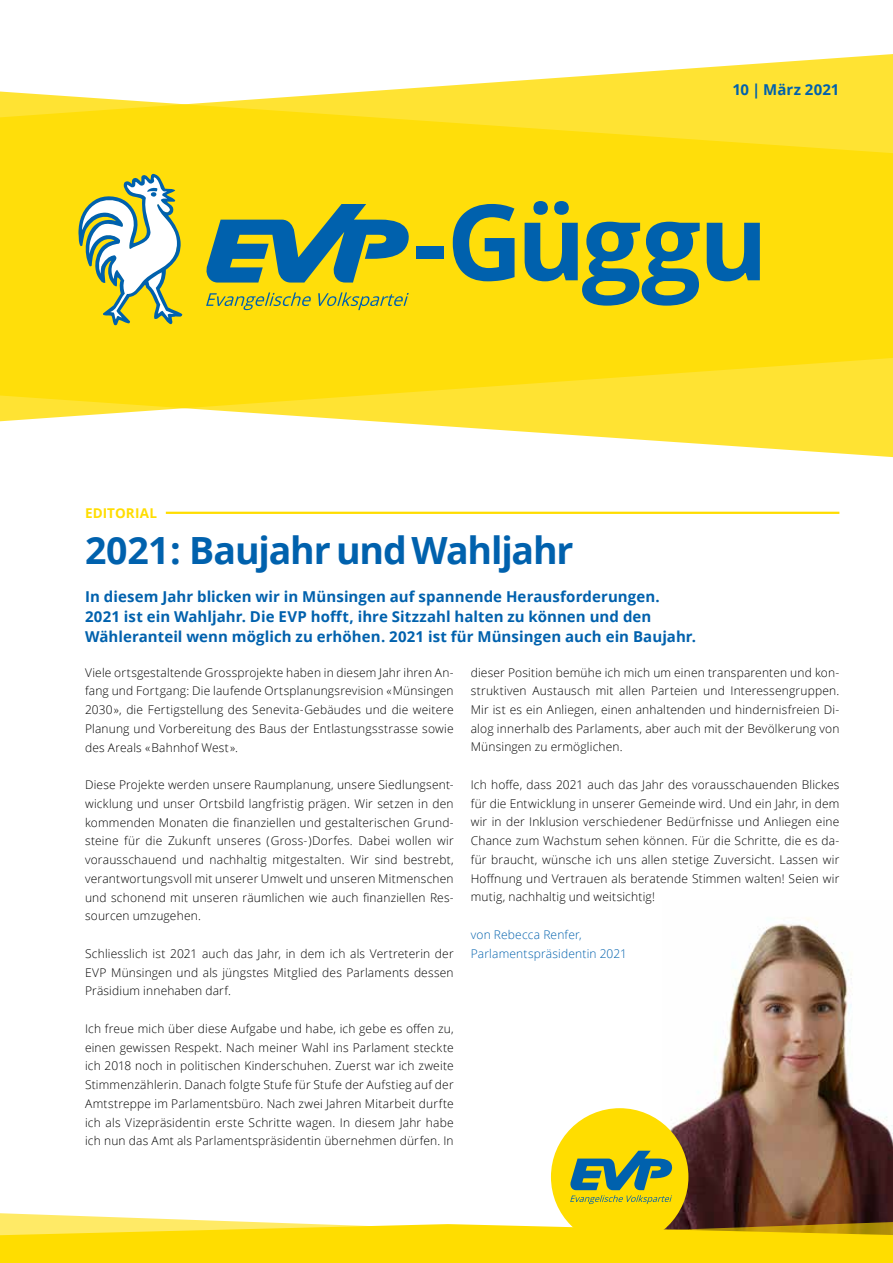
<style>
.page{position:relative;width:893px;height:1263px;background:#fff}
.page>*{position:absolute;margin:0;border:0;box-sizing:border-box;transform-origin:0 0}
.t1{font:700 37.5px "Open Sans";letter-spacing:-.03em;color:#0061ad}
.t2{font:700 15px/20.2px "Open Sans";letter-spacing:.005em;color:#0061ad}
.t3{font:700 13.5px "Open Sans";letter-spacing:.01em;color:#fd0}
.t4{font:300 12px/18.8px "Open Sans";letter-spacing:.015em;color:#000;text-align:justify}
.t5{font:300 12px/18.8px "Open Sans";letter-spacing:.015em;color:#0061ad}
</style>
<div class="page">
<img style="left:663px;top:918px;width:230px;height:272px">
<svg style="left:552px;top:1190px;width:341px;height:23px;background:#5f3829"></svg>
<svg style="left:0;top:1213px;width:893px;height:50px;background:#f1d329"></svg>
<div style="left:551px;top:1108px;width:137px;height:138px;background:#fd0;border-radius:50%"></div>
<svg style="left:570px;top:1151px;width:103px;height:53px"></svg>
<hr style="left:166px;top:512px;width:673px;height:2px;background:#fd0">
<svg style="left:385px;top:422px;width:508px;height:36px"></svg>
<svg style="left:0;top:54px;width:893px;height:368px;background:#fee22e"></svg>
<svg style="left:78px;top:174px;width:104px;height:153px"></svg>
<svg style="left:205px;top:204px;width:205px;height:79px;background:#799c5f"></svg>
<svg style="left:206px;top:292px;width:105px;height:18px;background:#cbc42a"></svg>
<svg style="left:318px;top:292px;width:91px;height:18px;background:#cbc42a"></svg>
<div style="left:416px;top:246px;width:27px;height:12px;background:#0061ad"></div>
<svg style="left:453px;top:204px;width:62px;height:77px;background:#6b9568"></svg>
<svg style="left:525px;top:201px;width:175px;height:105px;background:#8ea651"></svg>
<svg style="left:707px;top:223px;width:53px;height:58px;background:#588c74"></svg>
<p class="t2" style="left:733px;top:79px;width:108px">10 | März 2021</p>
<p class="t3" style="left:85px;top:504px;width:73px">EDITORIAL</p>
<h1 class="t1" style="left:85px;top:524px;width:490px">2021 : Baujahr und Wahljahr</h1>
<p class="t2" style="left:85px;top:586px;width:613px">In diesem Jahr blicken wir in Münsingen auf spannende Herausforderungen.<br>2021 ist ein Wahljahr. Die EVP hofft, ihre Sitzzahl halten zu können und den<br>Wähleranteil wenn möglich zu erhöhen. 2021 ist für Münsingen auch ein Baujahr.</p>
<p class="t4" style="left:85px;top:662px;width:370px">Viele ortsgestaltende Grossprojekte haben in diesem Jahr ihren An&shy;fang und Fortgang: Die laufende Ortsplanungsrevision « Münsingen 2030 », die Fertigstellung des Senevita-Gebäudes und die weitere Planung und Vorbereitung des Baus der Entlastungsstrasse sowie des Areals « Bahnhof West ».</p>
<p class="t4" style="left:85px;top:775px;width:370px">Diese Projekte werden unsere Raumplanung, unsere Siedlungsent&shy;wicklung und unser Ortsbild langfristig prägen. Wir setzen in den kommenden Monaten die finanziellen und gestalterischen Grund&shy;steine für die Zukunft unseres ( Gross- )Dorfes. Dabei wollen wir vorausschauend und nachhaltig mitgestalten. Wir sind bestrebt, verantwortungsvoll mit unserer Umwelt und unseren Mitmenschen und schonend mit unseren räumlichen wie auch finanziellen Res&shy;sourcen umzugehen.</p>
<p class="t4" style="left:85px;top:944px;width:370px">Schliesslich ist 2021 auch das Jahr, in dem ich als Vertreterin der EVP Münsingen und als jüngstes Mitglied des Parlaments dessen Präsidium innehaben darf.</p>
<p class="t4" style="left:85px;top:1019px;width:370px">Ich freue mich über diese Aufgabe und habe, ich gebe es offen zu, einen gewissen Respekt. Nach meiner Wahl ins Parlament steckte ich 2018 noch in politischen Kinderschuhen. Zuerst war ich zweite Stimmenzählerin. Danach folgte Stufe für Stufe der Aufstieg auf der Amtstreppe im Parlamentsbüro. Nach zwei Jahren Mitarbeit durfte ich als Vizepräsidentin erste Schritte wagen. In diesem Jahr habe ich nun das Amt als Parlamentspräsidentin übernehmen dürfen. In</p>
<p class="t4" style="left:471px;top:662px;width:370px">dieser Position bemühe ich mich um einen transparenten und kon&shy;struktiven Austausch mit allen Parteien und Interessengruppen.<br>Mir ist es ein Anliegen, einen anhaltenden und hindernisfreien Di&shy;alog innerhalb des Parlaments, aber auch mit der Bevölkerung von Münsingen zu ermöglichen.</p>
<p class="t4" style="left:471px;top:775px;width:370px">Ich hoffe, dass 2021 auch das Jahr des vorausschauenden Blickes für die Entwicklung in unserer Gemeinde wird. Und ein Jahr, in dem wir in der Inklusion verschiedener Bedürfnisse und Anliegen eine Chance zum Wachstum sehen können. Für die Schritte, die es da&shy;für braucht, wünsche ich uns allen stetige Zuversicht. Lassen wir Hoffnung und Vertrauen als beratende Stimmen walten! Seien wir mutig, nachhaltig und weitsichtig!</p>
<p class="t5" style="left:471px;top:925px;width:158px">von Rebecca Renfer,<br>Parlamentspräsidentin 2021</p>
</div>
